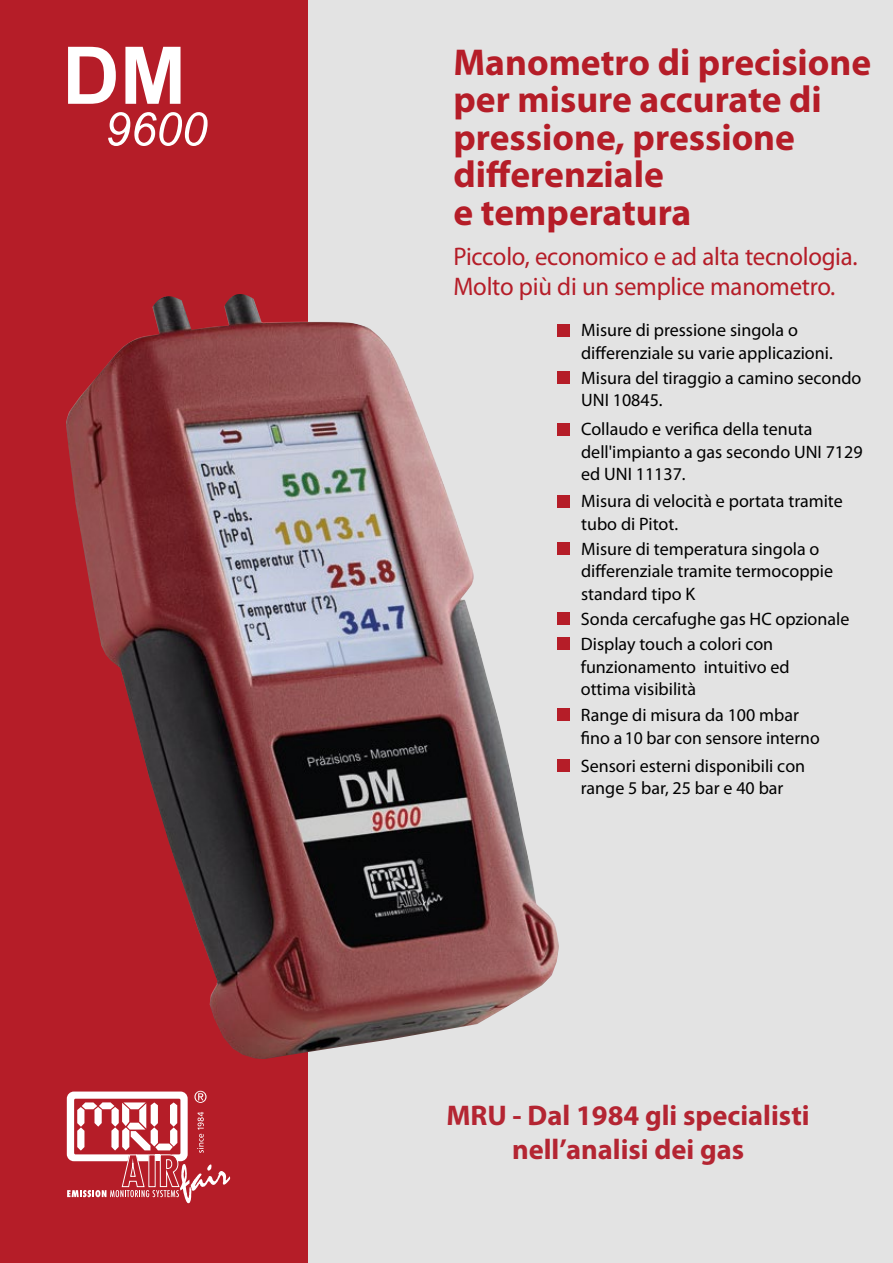
<style>
.page{position:relative;width:893px;height:1263px;background:#fff}
.page>*{position:absolute;margin:0;border:0;box-sizing:border-box;transform-origin:0 0}
.t1{font:700 37.5px/37.5px "Myriad Pro";color:#b51d28}
.t2{font:700 28.5px/34.2px "Myriad Pro";color:#b42532;text-align:center}
.t3{font:25.5px/30px "Myriad Pro";letter-spacing:-.01em;color:#b51d28}
.t4{font:18px/22.5px "Myriad Pro";color:#000}
</style>
<div class="page">
<div style="left:298px;top:0;width:595px;height:1263px;background:#e3e3e3"></div>
<div style="left:0;top:0;width:307px;height:1263px;background:#b51d28"></div>
<img style="left:66px;top:293px;width:493px;height:766px">
<div style="left:558px;top:324px;width:12px;height:12px;background:#b51d28"></div>
<div style="left:558px;top:372px;width:12px;height:12px;background:#b51d28"></div>
<div style="left:558px;top:423px;width:12px;height:12px;background:#b51d28"></div>
<div style="left:558px;top:495px;width:12px;height:12px;background:#b51d28"></div>
<div style="left:558px;top:542px;width:12px;height:12px;background:#b51d28"></div>
<div style="left:558px;top:612px;width:12px;height:12px;background:#b51d28"></div>
<div style="left:557px;top:638px;width:13px;height:12px;background:#b51d28"></div>
<div style="left:557px;top:709px;width:13px;height:12px;background:#b51d28"></div>
<div style="left:557px;top:759px;width:13px;height:13px;background:#b51d28"></div>
<svg style="left:108px;top:112px;width:100px;height:34px"></svg>
<svg style="left:68px;top:47px;width:113px;height:57px"></svg>
<svg style="left:67px;top:1091px;width:163px;height:112px"></svg>
<h1 class="t1" style="left:453px;top:42px;width:419px">Manometro di precisione per misure accurate di pressione, pressione differenziale<br>e temperatura</h1>
<h3 class="t3" style="left:453px;top:241px;width:406px">Piccolo, economico e ad alta tecnologia.<br>Molto più di un semplice manometro.</h3>
<p class="t4" style="left:581px;top:319px;width:253px">Misure di pressione singola o differenziale su varie applicazioni.</p>
<p class="t4" style="left:581px;top:366px;width:282px">Misura del tiraggio a camino secondo<br>UNI 10845.</p>
<p class="t4" style="left:581px;top:418px;width:283px">Collaudo e verifica della tenuta dell'impianto a gas secondo UNI 7129 ed UNI 11137.</p>
<p class="t4" style="left:581px;top:490px;width:263px">Misura di velocità e portata tramite tubo di Pitot.</p>
<p class="t4" style="left:581px;top:537px;width:253px">Misure di temperatura singola o differenziale tramite termocoppie standard tipo K</p>
<p class="t4" style="left:581px;top:605px;width:270px;line-height:25.5px">Sonda cercafughe gas HC opzionale<br>Display touch a colori con</p>
<p class="t4" style="left:581px;top:655px;width:210px">funzionamento intuitivo ed ottima visibilità</p>
<p class="t4" style="left:581px;top:703px;width:237px">Range di misura da 100 mbar fino a 7 bar con sensore interno</p>
<p class="t4" style="left:581px;top:754px;width:226px">Sensori esterni disponibili con range 5 bar, 25 bar e 40 bar</p>
<p class="t4" style="left:625px;top:727px;width:197px">10 bar con sensore interno</p>
<h2 class="t2" style="left:447px;top:1098px;width:365px">MRU - Dal 1984 gli specialisti nell’analisi dei gas</h2>
</div>
